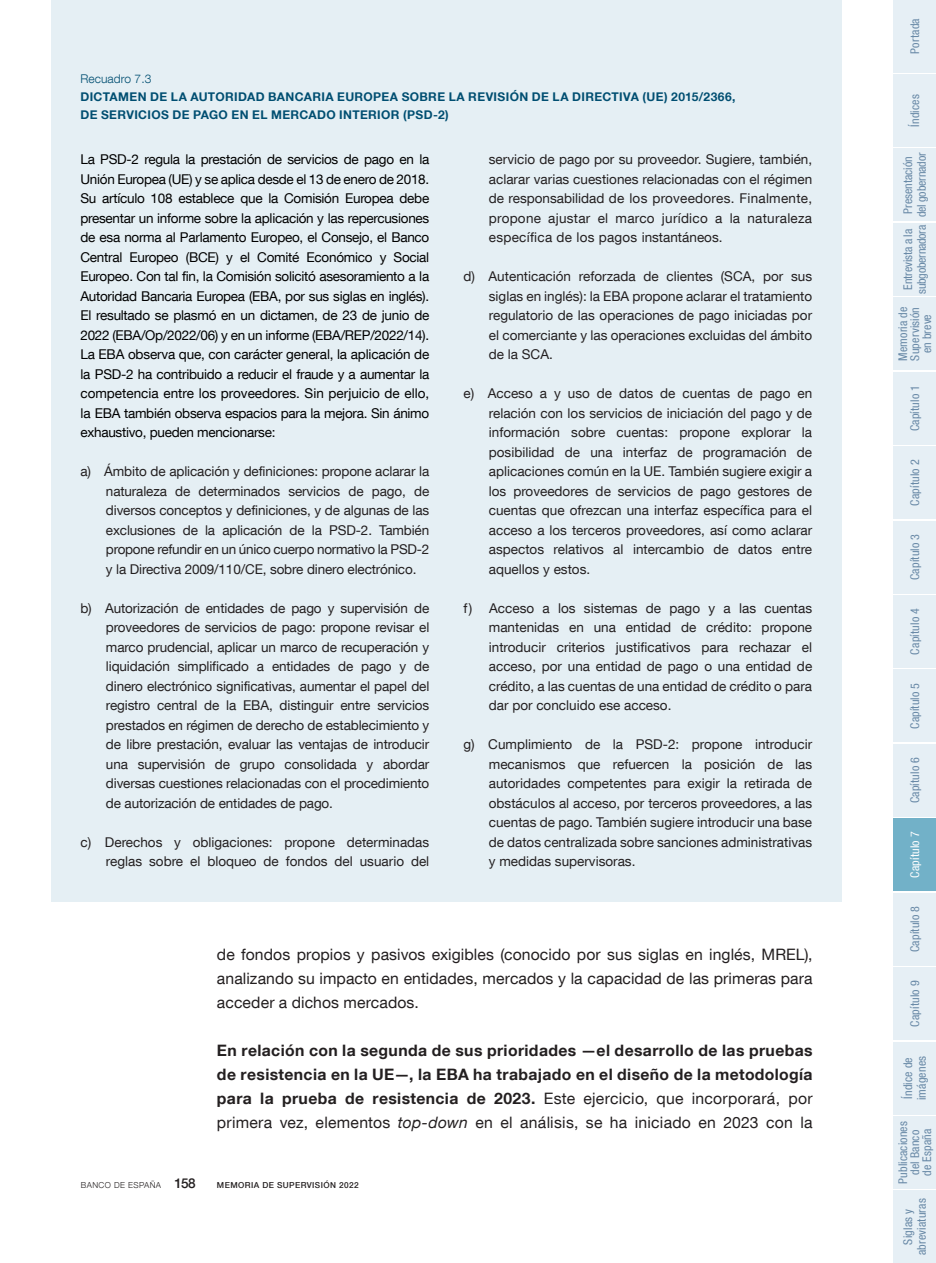
<style>
.page{position:relative;width:936px;height:1263px;background:#fff}
.page>*{position:absolute;margin:0;border:0;box-sizing:border-box;transform-origin:0 0}
.Texto_capítulo{font:700 15.75px/24px "Bd E Neue Helvetica";letter-spacing:.025em;color:#231f20;text-align:justify}
.Texto_capítulo-2{font:15.75px/24px "Bd E Neue Helvetica";letter-spacing:.005em;color:#231f20;text-align:justify}
.Recuadro_texto_apart{font:13.5px/19.5px "Bd E Neue Helvetica";color:#231f20;text-align:justify}
.Recuadro_texto{font:13.5px/19.5px "Bd E Neue Helvetica";letter-spacing:-.02em;color:#000;text-align:justify}
.t1{font:condensed 12px/12px "Bd E Neue Helvetica";letter-spacing:.01em;color:#6687a5;text-align:center}
.Recuadro_título{font:700 12px/18px "Bd E Neue Helvetica";letter-spacing:.03em;color:#004e71}
.t2{font:condensed 12px/13.5px "Bd E Neue Helvetica";letter-spacing:-.015em;color:#6687a5;text-align:center}
.Recuadro_número{font:300 12px "Bd E Neue Helvetica";letter-spacing:.005em;color:#004e71}
.t3{font:condensed 12px "Bd E Neue Helvetica";letter-spacing:.015em;color:#fff}
.t4{font:500 8.25px "Bd E Neue Helvetica";letter-spacing:.05em;color:#231f20}
.t5{font:300 8.25px "Bd E Neue Helvetica";letter-spacing:.05em;color:#231f20}
.s1{font-weight:400}
.s2{font-weight:400;font-style:italic}
.s3{font-weight:500;font-size:13.5px}
</style>
<div class="page">
<div style="left:893px;top:0;width:42px;height:72px;background:#e6eff5"></div>
<div style="left:893px;top:74px;width:42px;height:73px;background:#e6eff5"></div>
<div style="left:893px;top:149px;width:42px;height:72px;background:#e6eff5"></div>
<div style="left:893px;top:223px;width:42px;height:73px;background:#e6eff5"></div>
<div style="left:893px;top:298px;width:42px;height:72px;background:#e6eff5"></div>
<div style="left:893px;top:372px;width:42px;height:72px;background:#e6eff5"></div>
<div style="left:893px;top:446px;width:42px;height:73px;background:#e6eff5"></div>
<div style="left:893px;top:521px;width:42px;height:72px;background:#e6eff5"></div>
<div style="left:893px;top:595px;width:42px;height:73px;background:#e6eff5"></div>
<div style="left:893px;top:670px;width:42px;height:72px;background:#e6eff5"></div>
<div style="left:893px;top:744px;width:42px;height:72px;background:#e6eff5"></div>
<div style="left:893px;top:819px;width:42px;height:72px;background:#72b1c8"></div>
<div style="left:893px;top:893px;width:42px;height:72px;background:#e6eff5"></div>
<div style="left:893px;top:967px;width:42px;height:73px;background:#e6eff5"></div>
<div style="left:893px;top:1042px;width:42px;height:72px;background:#e6eff5"></div>
<div style="left:893px;top:1116px;width:42px;height:72px;background:#e6eff5"></div>
<div style="left:893px;top:1191px;width:42px;height:72px;background:#e6eff5"></div>
<div style="left:52px;top:0;width:789px;height:901px;background:#e5eff4"></div>
<p class="Recuadro_número" style="left:80px;top:71px;width:72px">Recuadro 7.3</p>
<h4 class="Recuadro_título" style="left:80px;top:87px;width:656px">DICTAMEN DE LA AUTORIDAD BANCARIA EUROPEA SOBRE LA REVISIÓN DE LA DIRECTIVA (UE) 2015/2366,<br>DE SERVICIOS DE PAGO EN EL MERCADO INTERIOR (PSD-2)</h4>
<p class="Recuadro_texto" style="left:80px;top:149px;width:350px">La PSD-2 regula la prestación de servicios de pago en la Unión Europea (UE) y se aplica desde el 13 de enero de 2018.<br>Su artículo 108 establece que la Comisión Europea debe presentar un informe sobre la aplicación y las repercusiones de esa norma al Parlamento Europeo, el Consejo, el Banco Central Europeo (BCE) y el Comité Económico y Social Europeo. Con tal fin, la Comisión solicitó asesoramiento a la Autoridad Bancaria Europea (EBA, por sus siglas en inglés).<br>El resultado se plasmó en un dictamen, de 23 de junio de 2022 (EBA/Op/2022/06) y en un informe (EBA/REP/2022/14).<br>La EBA observa que, con carácter general, la aplicación de la PSD-2 ha contribuido a reducir el fraude y a aumentar la competencia entre los proveedores. Sin perjuicio de ello, la EBA también observa espacios para la mejora. Sin ánimo exhaustivo, pueden mencionarse:</p>
<p class="Recuadro_texto_apart" style="left:106px;top:461px;width:325px;text-indent:-26px">a) Ámbito de aplicación y definiciones: propone aclarar la naturaleza de determinados servicios de pago, de diversos conceptos y definiciones, y de algunas de las exclusiones de la aplicación de la PSD-2. También propone refundir en un único cuerpo normativo la PSD-2 y la Directiva 2009/110/CE, sobre dinero electrónico.</p>
<p class="Recuadro_texto_apart" style="left:106px;top:598px;width:325px;text-indent:-26px">b) Autorización de entidades de pago y supervisión de proveedores de servicios de pago: propone revisar el marco prudencial, aplicar un marco de recuperación y liquidación simplificado a entidades de pago y de dinero electrónico significativas, aumentar el papel del registro central de la EBA, distinguir entre servicios prestados en régimen de derecho de establecimiento y de libre prestación, evaluar las ventajas de introducir una supervisión de grupo consolidada y abordar diversas cuestiones relacionadas con el procedimiento de autorización de entidades de pago.</p>
<p class="Recuadro_texto_apart" style="left:80px;top:832px;width:350px;text-align:right">c) Derechos y obligaciones: propone determinadas reglas sobre el bloqueo de fondos del usuario del</p>
<p class="Recuadro_texto_apart" style="left:489px;top:149px;width:325px">servicio de pago por su proveedor. Sugiere, también, aclarar varias cuestiones relacionadas con el régimen de responsabilidad de los proveedores. Finalmente, propone ajustar el marco jurídico a la naturaleza específica de los pagos instantáneos.</p>
<p class="Recuadro_texto_apart" style="left:489px;top:266px;width:325px;text-indent:-26px">d) Autenticación reforzada de clientes (SCA, por sus siglas en inglés): la EBA propone aclarar el tratamiento regulatorio de las operaciones de pago iniciadas por el comerciante y las operaciones excluidas del ámbito de la SCA.</p>
<p class="Recuadro_texto_apart" style="left:489px;top:383px;width:325px;text-indent:-26px">e) Acceso a y uso de datos de cuentas de pago en relación con los servicios de iniciación del pago y de información sobre cuentas: propone explorar la posibilidad de una interfaz de programación de aplicaciones común en la UE. También sugiere exigir a los proveedores de servicios de pago gestores de cuentas que ofrezcan una interfaz específica para el acceso a los terceros proveedores, así como aclarar aspectos relativos al intercambio de datos entre aquellos y estos.</p>
<p class="Recuadro_texto_apart" style="left:489px;top:598px;width:325px;text-indent:-26px">f) Acceso a los sistemas de pago y a las cuentas mantenidas en una entidad de crédito: propone introducir criterios justificativos para rechazar el acceso, por una entidad de pago o una entidad de crédito, a las cuentas de una entidad de crédito o para dar por concluido ese acceso.</p>
<p class="Recuadro_texto_apart" style="left:489px;top:734px;width:325px;text-indent:-26px">g) Cumplimiento de la PSD-2: propone introducir mecanismos que refuercen la posición de las autoridades competentes para exigir la retirada de obstáculos al acceso, por terceros proveedores, a las cuentas de pago. También sugiere introducir una base de datos centralizada sobre sanciones administrativas y medidas supervisoras.</p>
<p class="Texto_capítulo-2" style="left:217px;top:941px;width:597px">de fondos propios y pasivos exigibles (conocido por sus siglas en inglés, MREL), analizando su impacto en entidades, mercados y la capacidad de las primeras para acceder a dichos mercados.</p>
<p class="Texto_capítulo" style="left:217px;top:1037px;width:597px">En relación con la segunda de sus prioridades —el desarrollo de las pruebas de resistencia en la UE—, la EBA ha trabajado en el diseño de la metodología para la prueba de resistencia de 2023. <span class="s1">Este ejercicio, que incorporará, por primera vez, elementos</span> <span class="s2">top-down</span> <span class="s1">en el análisis, se ha iniciado en 2023 con la</span></p>
<p class="t5" style="left:81px;top:1180px;width:116px">BANCO DE ESPAÑA <span class="s3">158</span></p>
<p class="t4" style="left:217px;top:1180px;width:143px">MEMORIA DE SUPERVISIÓN 2022</p>
<p class="t1" style="left:908px;top:54px;width:37px;rotate:-90deg">Portada</p>
<p class="t1" style="left:908px;top:127px;width:34px;rotate:-90deg">Índices</p>
<p class="t1" style="left:901px;top:217px;width:67px;line-height:13.5px;rotate:-90deg">Presentación del gobernador</p>
<p class="t2" style="left:901px;top:294px;width:70px;rotate:-90deg">Entrevista a la subgobernadora</p>
<p class="t1" style="left:896px;top:361px;width:56px;rotate:-90deg">Memoria de<br>Supervisión en breve</p>
<p class="t1" style="left:908px;top:431px;width:48px;rotate:-90deg">Capítulo 1</p>
<p class="t1" style="left:908px;top:506px;width:48px;rotate:-90deg">Capítulo 2</p>
<p class="t1" style="left:908px;top:580px;width:48px;rotate:-90deg">Capítulo 3</p>
<p class="t1" style="left:908px;top:655px;width:48px;rotate:-90deg">Capítulo 4</p>
<p class="t1" style="left:908px;top:729px;width:48px;rotate:-90deg">Capítulo 5</p>
<p class="t1" style="left:908px;top:803px;width:48px;rotate:-90deg">Capítulo 6</p>
<p class="t3" style="left:907px;top:878px;width:48px;rotate:-90deg">Capítulo 7</p>
<p class="t1" style="left:908px;top:952px;width:48px;rotate:-90deg">Capítulo 8</p>
<p class="t1" style="left:908px;top:1027px;width:48px;rotate:-90deg">Capítulo 9</p>
<p class="t1" style="left:901px;top:1100px;width:46px;line-height:13.5px;text-align:left;rotate:-90deg">Índice de imágenes</p>
<p class="t1" style="left:896px;top:1183px;width:64px;rotate:-90deg">Publicaciones del Banco<br>de España</p>
<p class="t1" style="left:901px;top:1255px;width:58px;line-height:13.5px;rotate:-90deg">Siglas y abreviaturas</p>
</div>
